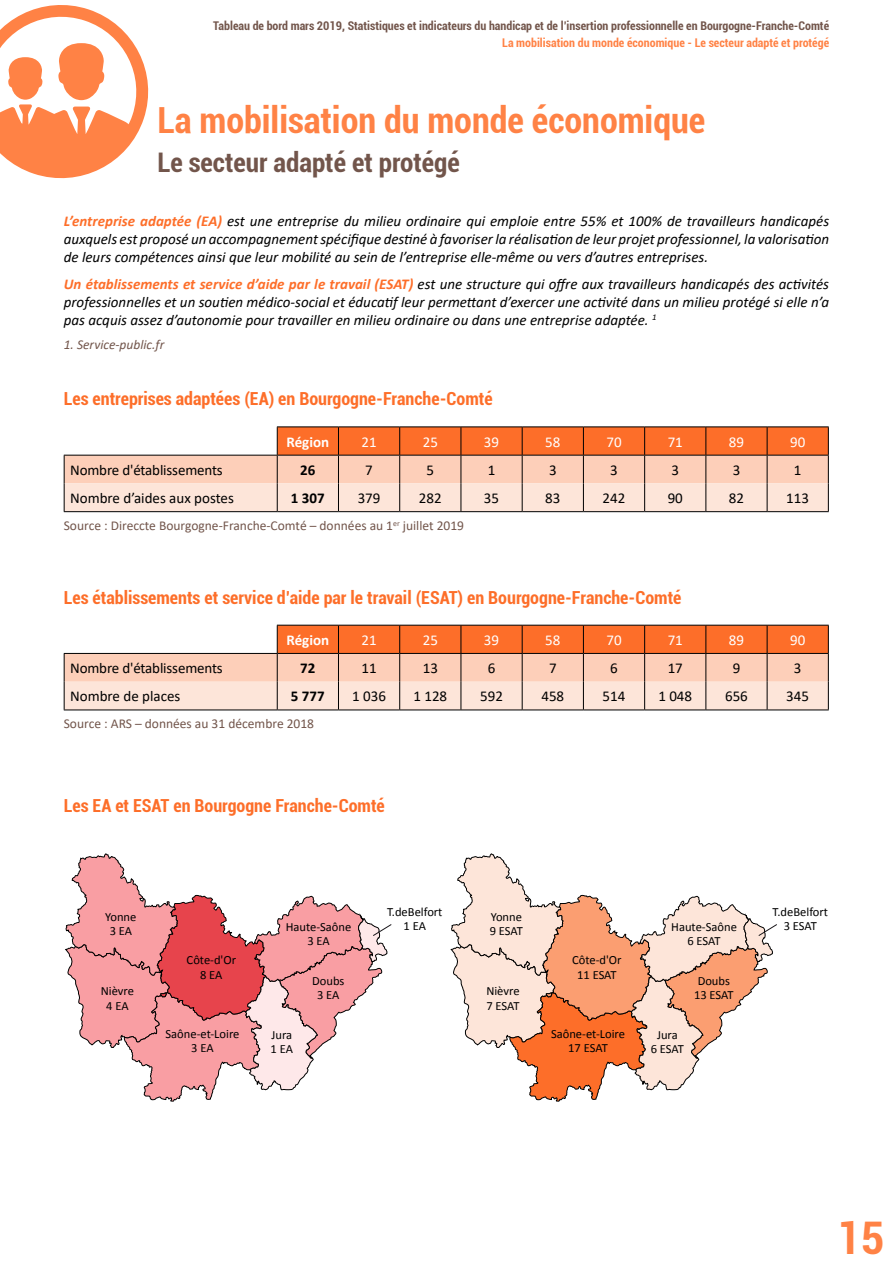
<style>
.page{position:relative;width:893px;height:1263px;background:#fff}
.page>*{position:absolute;margin:0;border:0;box-sizing:border-box;transform-origin:0 0}
.t1{font:700 condensed 45px "Roboto";color:#ff8245}
.t2{font:700 condensed 36px "Roboto";color:#ff8245}
.t3{font:700 condensed 27px "Roboto";color:#72554b}
.t4{font:700 condensed 18px "Roboto";color:#fd6e29}
.t5{font:italic 15px/18px "Calibri";color:#000;text-align:justify}
.t6{font:15px "Calibri";color:#000}
.t7{font:15px "Calibri";color:#fff}
.t8{font:700 15px "Calibri";color:#fff}
.t9{font:700 15px "Calibri";color:#000}
.t10{font:13.5px "Calibri";color:#72554b}
.t11{font:italic 13.5px "Calibri";color:#72554b}
.t12{font:12.6px/14.5px "Calibri";color:#000;text-align:center}
.t13{font:700 condensed 12px "Roboto";color:#72554b}
.t14{font:700 condensed 12px "Roboto";color:#ff8245}
.s1{font-weight:700;color:#fd6e29}
</style>
<div class="page">
<svg style="left:0;top:5px;width:149px;height:174px"></svg>
<hr style="left:277px;top:426px;width:61px;height:1px;background:#000">
<hr style="left:338px;top:426px;width:62px;height:1px;background:#000">
<hr style="left:400px;top:426px;width:61px;height:1px;background:#000">
<hr style="left:461px;top:426px;width:61px;height:1px;background:#000">
<hr style="left:522px;top:426px;width:61px;height:1px;background:#000">
<hr style="left:583px;top:426px;width:62px;height:1px;background:#000">
<hr style="left:645px;top:426px;width:61px;height:1px;background:#000">
<hr style="left:706px;top:426px;width:61px;height:1px;background:#000">
<hr style="left:767px;top:426px;width:62px;height:1px;background:#000">
<svg style="left:64px;top:427px;width:765px;height:84px;background:#f8c0a5"></svg>
<hr style="left:277px;top:455px;width:61px;height:1px;background:#000">
<hr style="left:338px;top:455px;width:62px;height:1px;background:#000">
<hr style="left:400px;top:455px;width:61px;height:1px;background:#000">
<hr style="left:461px;top:455px;width:61px;height:1px;background:#000">
<hr style="left:522px;top:455px;width:61px;height:1px;background:#000">
<hr style="left:583px;top:455px;width:62px;height:1px;background:#000">
<hr style="left:645px;top:455px;width:61px;height:1px;background:#000">
<hr style="left:706px;top:455px;width:61px;height:1px;background:#000">
<hr style="left:767px;top:455px;width:62px;height:1px;background:#000">
<hr style="left:64px;top:511px;width:213px;height:1px;background:#000">
<hr style="left:277px;top:511px;width:61px;height:1px;background:#000">
<hr style="left:338px;top:511px;width:62px;height:1px;background:#000">
<hr style="left:400px;top:511px;width:61px;height:1px;background:#000">
<hr style="left:461px;top:511px;width:61px;height:1px;background:#000">
<hr style="left:522px;top:511px;width:61px;height:1px;background:#000">
<hr style="left:583px;top:511px;width:62px;height:1px;background:#000">
<hr style="left:645px;top:511px;width:61px;height:1px;background:#000">
<hr style="left:706px;top:511px;width:61px;height:1px;background:#000">
<hr style="left:767px;top:511px;width:62px;height:1px;background:#000">
<svg style="left:64px;top:625px;width:765px;height:84px;background:#f8c0a5"></svg>
<hr style="left:277px;top:653px;width:61px;height:1px;background:#000">
<hr style="left:338px;top:653px;width:62px;height:1px;background:#000">
<hr style="left:400px;top:653px;width:61px;height:1px;background:#000">
<hr style="left:461px;top:653px;width:61px;height:1px;background:#000">
<hr style="left:522px;top:653px;width:61px;height:1px;background:#000">
<hr style="left:583px;top:653px;width:62px;height:1px;background:#000">
<hr style="left:645px;top:653px;width:61px;height:1px;background:#000">
<hr style="left:706px;top:653px;width:61px;height:1px;background:#000">
<hr style="left:767px;top:653px;width:62px;height:1px;background:#000">
<hr style="left:64px;top:709px;width:213px;height:1px;background:#000">
<hr style="left:277px;top:709px;width:61px;height:1px;background:#000">
<hr style="left:338px;top:709px;width:62px;height:1px;background:#000">
<hr style="left:400px;top:709px;width:61px;height:1px;background:#000">
<hr style="left:461px;top:709px;width:61px;height:1px;background:#000">
<hr style="left:522px;top:709px;width:61px;height:1px;background:#000">
<hr style="left:583px;top:709px;width:62px;height:1px;background:#000">
<hr style="left:645px;top:709px;width:61px;height:1px;background:#000">
<hr style="left:706px;top:709px;width:61px;height:1px;background:#000">
<hr style="left:767px;top:709px;width:62px;height:1px;background:#000">
<svg style="left:451px;top:853px;width:326px;height:248px"></svg>
<svg style="left:65px;top:853px;width:327px;height:248px"></svg>
<p class="t13" style="left:213px;top:18px;width:617px">Tableau de bord mars 2019, Statistiques et indicateurs du handicap et de l’insertion professionnelle en Bourgogne-Franche-Comté</p>
<p class="t14" style="left:502px;top:34px;width:328px">La mobilisation du monde économique - Le secteur adapté et protégé</p>
<h2 class="t2" style="left:157px;top:95px;width:549px">La mobilisation du monde économique</h2>
<h3 class="t3" style="left:157px;top:144px;width:304px">Le secteur adapté et protégé</h3>
<p class="t5" style="left:64px;top:211px;width:767px"><span class="s1">L’entreprise adaptée (EA)</span> est une entreprise du milieu ordinaire qui emploie entre 55% et 100% de travailleurs handicapés auxquels est proposé un accompagnement spécifique destiné à favoriser la réalisation de leur projet professionnel, la valorisation de leurs compétences ainsi que leur mobilité au sein de l’entreprise elle-même ou vers d’autres entreprises.</p>
<p class="t5" style="left:64px;top:274px;width:767px"><span class="s1">Un établissements et service d’aide par le travail (ESAT)</span> est une structure qui offre aux travailleurs handicapés des activités professionnelles et un soutien médico-social et éducatif leur permettant d’exercer une activité dans un milieu protégé si elle n’a pas acquis assez d’autonomie pour travailler en milieu ordinaire ou dans une entreprise adaptée. <sup>1</sup></p>
<p class="t11" style="left:64px;top:335px;width:102px">1. Service-public.fr</p>
<p class="t4" style="left:64px;top:386px;width:430px">Les entreprises adaptées (EA) en Bourgogne-Franche-Comté</p>
<p class="t8" style="left:286px;top:431px;width:44px">Région</p>
<p class="t7" style="left:361px;top:431px;width:17px">21</p>
<p class="t7" style="left:423px;top:431px;width:17px">25</p>
<p class="t7" style="left:484px;top:431px;width:17px">39</p>
<p class="t7" style="left:545px;top:431px;width:17px">58</p>
<p class="t7" style="left:606px;top:431px;width:17px">70</p>
<p class="t7" style="left:668px;top:431px;width:17px">71</p>
<p class="t7" style="left:729px;top:431px;width:17px">89</p>
<p class="t7" style="left:790px;top:431px;width:17px">90</p>
<p class="t6" style="left:70px;top:459px;width:154px">Nombre d'établissements</p>
<p class="t9" style="left:300px;top:459px;width:17px">26</p>
<p class="t6" style="left:365px;top:459px;width:9px">7</p>
<p class="t6" style="left:427px;top:459px;width:9px">5</p>
<p class="t6" style="left:488px;top:459px;width:9px">1</p>
<p class="t6" style="left:549px;top:459px;width:9px">3</p>
<p class="t6" style="left:610px;top:459px;width:9px">3</p>
<p class="t6" style="left:671px;top:459px;width:9px">3</p>
<p class="t6" style="left:733px;top:459px;width:9px">3</p>
<p class="t6" style="left:794px;top:459px;width:9px">1</p>
<p class="t6" style="left:70px;top:488px;width:165px">Nombre d’aides aux postes</p>
<p class="t9" style="left:291px;top:488px;width:35px">1 307</p>
<p class="t6" style="left:358px;top:488px;width:24px">379</p>
<p class="t6" style="left:419px;top:488px;width:24px">282</p>
<p class="t6" style="left:484px;top:488px;width:17px">35</p>
<p class="t6" style="left:545px;top:488px;width:17px">83</p>
<p class="t6" style="left:603px;top:488px;width:24px">242</p>
<p class="t6" style="left:668px;top:488px;width:17px">90</p>
<p class="t6" style="left:729px;top:488px;width:17px">82</p>
<p class="t6" style="left:786px;top:488px;width:24px">113</p>
<p class="t10" style="left:64px;top:516px;width:402px">Source : Direccte Bourgogne-Franche-Comté – données au 1<sup>er</sup> juillet 2019</p>
<p class="t4" style="left:64px;top:584px;width:619px">Les établissements et service d’aide par le travail (ESAT) en Bourgogne-Franche-Comté</p>
<p class="t8" style="left:286px;top:629px;width:44px">Région</p>
<p class="t7" style="left:361px;top:629px;width:17px">21</p>
<p class="t7" style="left:423px;top:629px;width:17px">25</p>
<p class="t7" style="left:484px;top:629px;width:17px">39</p>
<p class="t7" style="left:545px;top:629px;width:17px">58</p>
<p class="t7" style="left:606px;top:629px;width:17px">70</p>
<p class="t7" style="left:668px;top:629px;width:17px">71</p>
<p class="t7" style="left:729px;top:629px;width:17px">89</p>
<p class="t7" style="left:790px;top:629px;width:17px">90</p>
<p class="t6" style="left:70px;top:658px;width:154px">Nombre d'établissements</p>
<p class="t9" style="left:300px;top:658px;width:17px">72</p>
<p class="t6" style="left:361px;top:658px;width:17px">11</p>
<p class="t6" style="left:423px;top:658px;width:17px">13</p>
<p class="t6" style="left:488px;top:658px;width:9px">6</p>
<p class="t6" style="left:549px;top:658px;width:9px">7</p>
<p class="t6" style="left:610px;top:658px;width:9px">6</p>
<p class="t6" style="left:668px;top:658px;width:17px">17</p>
<p class="t6" style="left:733px;top:658px;width:9px">9</p>
<p class="t6" style="left:794px;top:658px;width:9px">3</p>
<p class="t6" style="left:70px;top:686px;width:112px">Nombre de places</p>
<p class="t9" style="left:291px;top:686px;width:35px">5 777</p>
<p class="t6" style="left:352px;top:686px;width:35px">1 036</p>
<p class="t6" style="left:413px;top:686px;width:35px">1 128</p>
<p class="t6" style="left:480px;top:686px;width:24px">592</p>
<p class="t6" style="left:541px;top:686px;width:24px">458</p>
<p class="t6" style="left:603px;top:686px;width:24px">514</p>
<p class="t6" style="left:658px;top:686px;width:35px">1 048</p>
<p class="t6" style="left:725px;top:686px;width:24px">656</p>
<p class="t6" style="left:786px;top:686px;width:24px">345</p>
<p class="t10" style="left:64px;top:714px;width:252px">Source : ARS – données au 31 décembre 2018</p>
<p class="t4" style="left:64px;top:793px;width:323px">Les EA et ESAT en Bourgogne Franche-Comté</p>
<p class="t12" style="left:105px;top:909px;width:33px">Yonne<br>3  EA</p>
<p class="t12" style="left:286px;top:919px;width:67px">Haute-Saône<br>3 EA</p>
<p class="t12" style="left:312px;top:973px;width:34px">Doubs<br>3  EA</p>
<p class="t12" style="left:271px;top:1027px;width:24px;text-align:left">Jura<br>1  EA</p>
<p class="t12" style="left:187px;top:953px;width:51px">Côte- d'Or<br>8  EA</p>
<p class="t12" style="left:101px;top:984px;width:35px">Nièvre<br>4 EA</p>
<p class="t12" style="left:165px;top:1026px;width:76px">Saône-et-Loire<br>3  EA</p>
<p class="t12" style="left:387px;top:904px;width:57px">T. de Belfort<br>1  EA</p>
<p class="t12" style="left:490px;top:909px;width:35px;text-align:left">Yonne<br>9  ESAT</p>
<p class="t12" style="left:671px;top:919px;width:67px">Haute-Saône<br>6  ESAT</p>
<p class="t12" style="left:694px;top:973px;width:41px;text-align:left">Doubs<br>13  ESAT</p>
<p class="t12" style="left:651px;top:1027px;width:35px">Jura<br>6  ESAT</p>
<p class="t12" style="left:572px;top:953px;width:51px">Côte- d'Or<br>11  ESAT</p>
<p class="t12" style="left:486px;top:984px;width:35px;text-align:left">Nièvre<br>7  ESAT</p>
<p class="t12" style="left:551px;top:1026px;width:76px">Saône-et-Loire<br>17  ESAT</p>
<p class="t12" style="left:773px;top:904px;width:57px">T. de Belfort<br>3  ESAT</p>
<h1 class="t1" style="left:837px;top:1207px;width:49px">15</h1>
</div>
